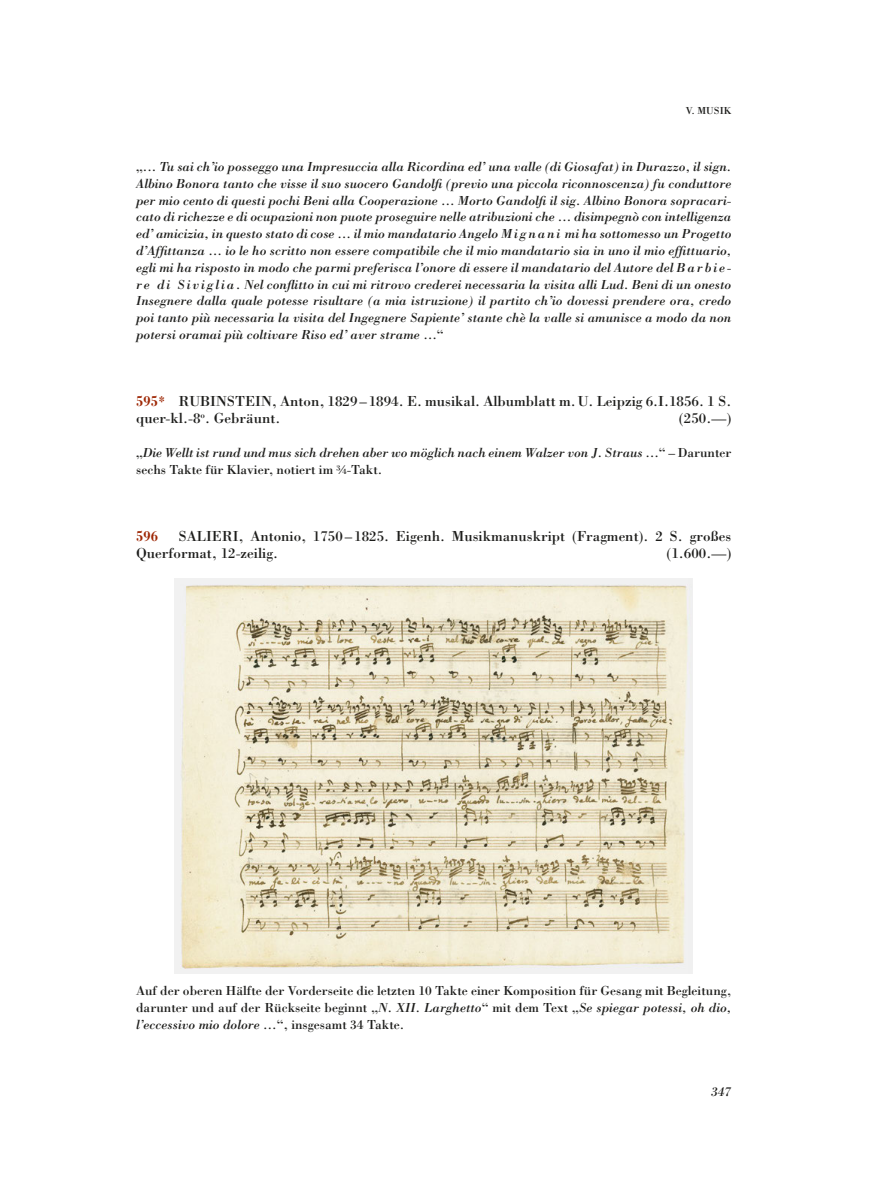
<style>
.page{position:relative;width:893px;height:1191px;background:#fff}
.page>*{position:absolute;margin:0;border:0;box-sizing:border-box;transform-origin:0 0}
.t1{font:15px/16.8px "Bodoni Std";color:#1d1d1b}
.t2{font:700 15px "Bodoni Std";color:#9e2705;scale:.8 1}
.t3{font:italic 13.5px/16.8px "Bodoni Std";letter-spacing:-.005em;color:#1d1d1b;text-align:justify}
.t4{font:13.5px/16.8px "Bodoni Std";color:#1d1d1b;text-align:justify}
.t5{font:10.5px "Bodoni Std";color:#1d1d1b}
.s1{font-style:normal}
.s2{font-weight:700;color:#9e2705}
.s3{font-style:italic}
</style>
<div class="page">
<img style="left:175px;top:578px;width:518px;height:396px">
<p class="t5" style="left:686px;top:104px;width:47px">V. MUSIK</p>
<p class="t3" style="left:136px;top:158px;width:597px"><span class="s1">„...</span> Tu sai ch’io posseggo una Impresuccia alla Ricordina ed’ una valle (di Giosafat) in Durazzo, il sign.<br>Albino Bonora tanto che visse il suo suocero Gandolfi (previo una piccola riconnoscenza) fu conduttore per mio cento di questi pochi Beni alla Cooperazione … Morto Gandolfi il sig. Albino Bonora sopracari&shy;cato di richezze e di ocupazioni non puote proseguire nelle atribuzioni che … disimpegnò con intelligenza ed’ amicizia, in questo stato di cose … il mio mandatario Angelo Mignani mi ha sottomesso un Progetto d’Affittanza … io le ho scritto non essere compatibile che il mio mandatario sia in uno il mio effittuario, egli mi ha risposto in modo che parmi preferisca l’onore di essere il mandatario del Autore del Barbie - re di Siviglia . Nel conflitto in cui mi ritrovo crederei necessaria la visita alli Lud. Beni di un onesto Insegnere dalla quale potesse risultare (a mia istruzione) il partito ch’io dovessi prendere ora, credo poi tanto più necessaria la visita del Ingegnere Sapiente’ stante chè la valle si amunisce a modo da non potersi oramai più coltivare Riso ed’ aver strame <span class="s1">…“</span></p>
<p class="t1" style="left:136px;top:393px;width:597px"><span class="s2">595*</span> RUBINSTEIN, Anton, 1829–1894. E. musikal. Albumblatt m.U. Leipzig 6.I.1856. 1 S. quer-kl.-8<sup>o</sup>. Gebräunt.</p>
<p class="t1" style="left:679px;top:409px;width:54px">(250.—)</p>
<p class="t3" style="left:136px;top:444px;width:597px"><span class="s1">„</span>Die Wellt ist rund und mus sich drehen aber wo möglich nach einem Walzer von J. Straus <span class="s1">…“ – Darunter sechs Takte für Klavier, notiert im 3/4-Takt.</span></p>
<p class="t2" style="left:136px;top:526px;width:29px">596</p>
<p class="t1" style="left:136px;top:527px;width:597px;text-indent:43px">SALIERI, Antonio, 1750–1825. Eigenh. Musikmanuskript (Fragment). 2 S. großes<br>Querformat, 12-zeilig.</p>
<p class="t1" style="left:666px;top:544px;width:66px">(1.600.—)</p>
<p class="t4" style="left:136px;top:982px;width:597px">Auf der oberen Hälfte der Vorderseite die letzten 10 Takte einer Komposition für Gesang mit Begleitung, darunter und auf der Rückseite beginnt „<span class="s3">N. XII. Larghetto</span>“ mit dem Text „<span class="s3">Se spiegar potessi, oh dio, l’eccessivo mio dolore</span> …“, insgesamt 34 Takte.</p>
<p class="t3" style="left:711px;top:1083px;width:22px">347</p>
</div>
